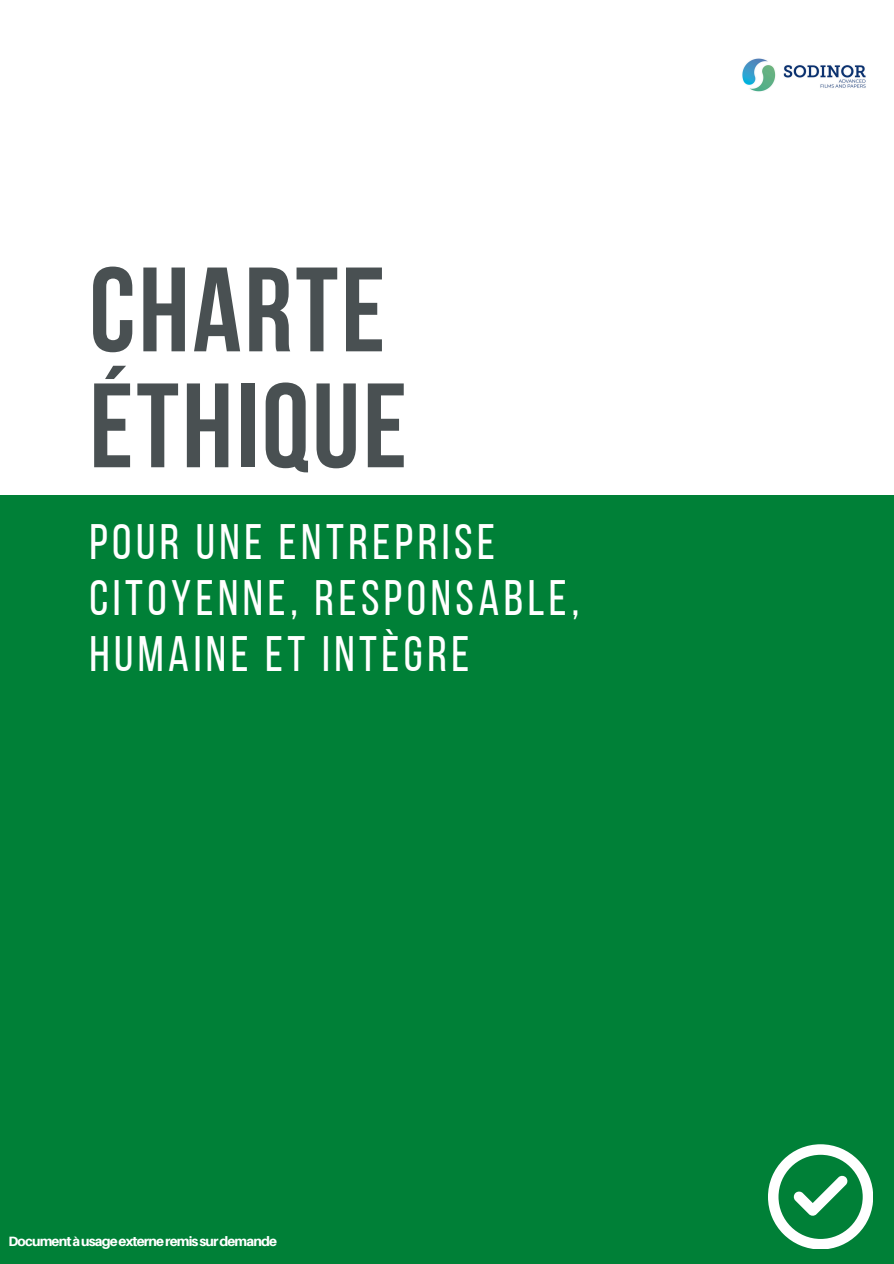
<style>
.page{position:relative;width:894px;height:1264px;background:#fff}
.page>*{position:absolute;margin:0;border:0;box-sizing:border-box;transform-origin:0 0}
.t1{font:700 119.7px/115.8px "Bebas Neue";letter-spacing:.025em;color:#495052}
.t2{font:49.65px/56.2px "Bebas Neue";letter-spacing:.09em;color:#fff}
.t3{font:800 13.5px "Aileron";letter-spacing:-.06em;color:#fff}
</style>
<div class="page">
<div style="left:0;top:495px;width:893px;height:768px;background:#008037"></div>
<img style="left:742px;top:58px;width:124px;height:34px">
<svg style="left:768px;top:1144px;width:104px;height:104px"></svg>
<h1 class="t1" style="left:89px;top:263px;width:319px">CHARTE<br>ÉTHIQUE</h1>
<h2 class="t2" style="left:89px;top:518px;width:491px">POUR UNE ENTREPRISE<br>CITOYENNE, RESPONSABLE,<br>HUMAINE ET INTÈGRE</h2>
<p class="t3" style="left:8px;top:1233px;width:270px">Documentàusageexterneremissurdemande</p>
</div>
